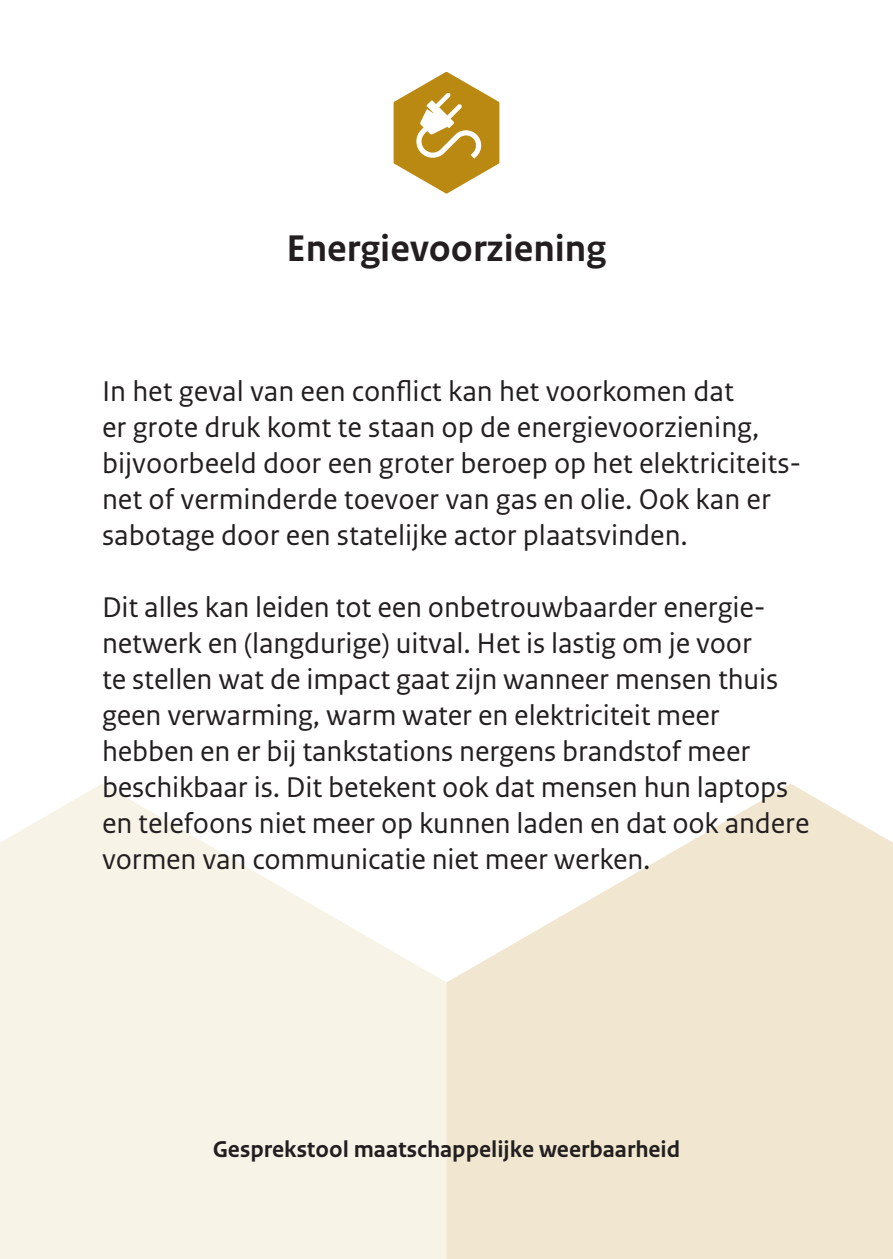
<style>
.page{position:relative;width:893px;height:1259px;background:#fff}
.page>*{position:absolute;margin:0;border:0;box-sizing:border-box;transform-origin:0 0}
.t1{font:700 39px "Rijksoverheid Sans Text";color:#231f20}
.tool_-_V___platte_tekst{font:30px/36px "Rijksoverheid Sans Text";letter-spacing:-.005em;color:#231f20}
.t2{font:700 24px "Rijksoverheid Sans Text";color:#231f20}
</style>
<div class="page">
<svg style="left:446px;top:783px;width:447px;height:476px;fill:#f1e7d0"></svg>
<svg style="left:0;top:784px;width:446px;height:475px;fill:#f8f3e7"></svg>
<svg style="left:0;top:784px;width:102px;height:198px;background:#f9f4ea"></svg>
<svg style="left:791px;top:783px;width:102px;height:199px;fill:#f1e7d0"></svg>
<svg style="left:393px;top:72px;width:107px;height:122px"></svg>
<h1 class="t1" style="left:287px;top:226px;width:321px">Energievoorziening</h1>
<p class="tool_-_V___platte_tekst" style="left:102px;top:374px;width:701px">In het geval van een conflict kan het voorkomen dat<br>er grote druk komt te staan op de energievoorziening, bijvoorbeeld door een groter beroep op het elektriciteits&shy;net of verminderde toevoer van gas en olie. Ook kan er sabotage door een statelijke actor plaatsvinden.</p>
<p class="tool_-_V___platte_tekst" style="left:102px;top:590px;width:709px">Dit alles kan leiden tot een onbetrouwbaarder energie&shy;netwerk en (langdurige) uitval. Het is lastig om je voor<br>te stellen wat de impact gaat zijn wanneer mensen thuis geen verwarming, warm water en elektriciteit meer hebben en er bij tankstations nergens brandstof meer beschikbaar is. Dit betekent ook dat mensen hun laptops en telefoons niet meer op kunnen laden en dat ook andere vormen van communicatie niet meer werken.</p>
<p class="t2" style="left:213px;top:1135px;width:469px">Gesprekstool maatschappelijke weerbaarheid</p>
</div>
